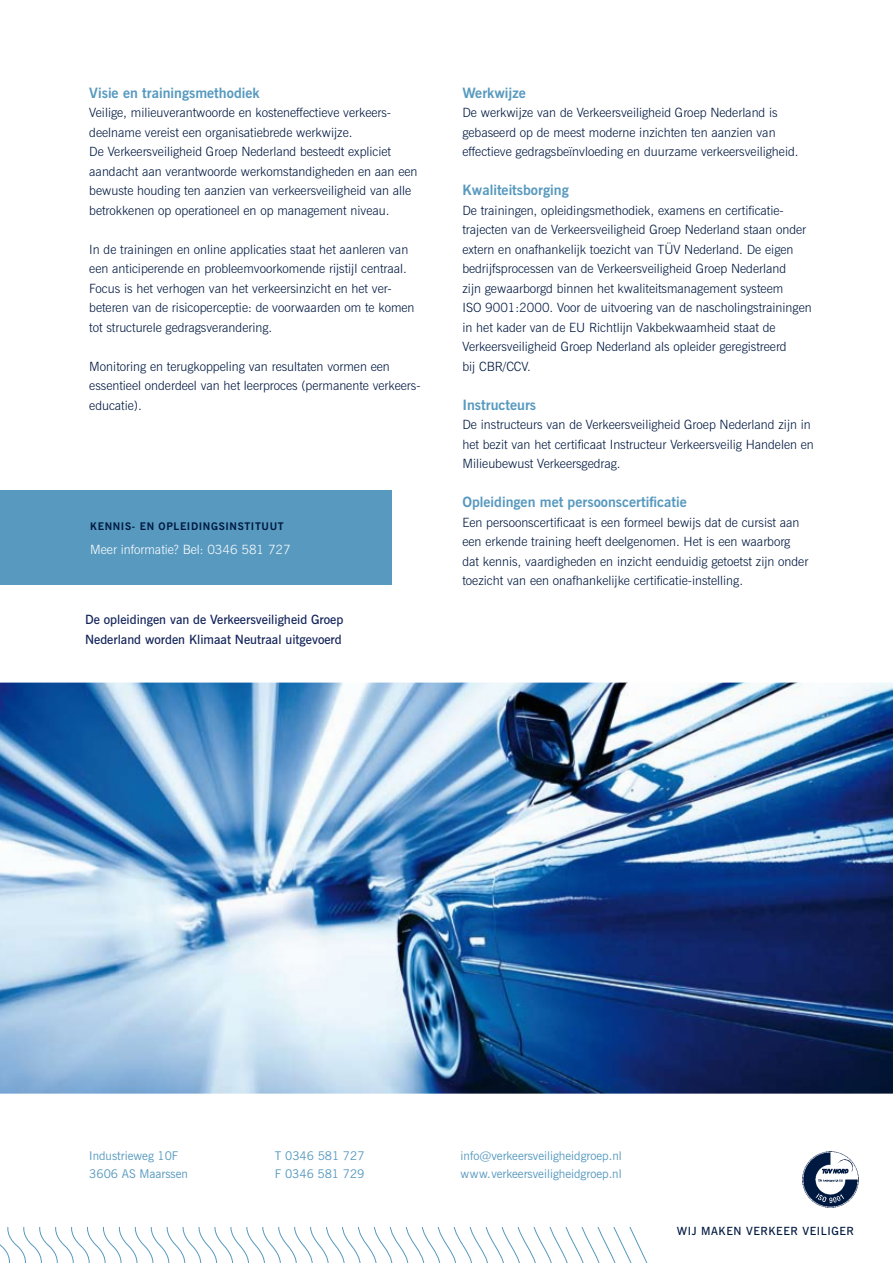
<style>
.page{position:relative;width:893px;height:1263px;background:#fff}
.page>*{position:absolute;margin:0;border:0;box-sizing:border-box;transform-origin:0 0}
.t1{font:700 14.25px "News Gothic BT";color:#5799bf}
.t2{font:300 12.75px/19.5px "News Gothic BT";color:#001941}
.t3{font:600 12.75px/19.5px "News Gothic BT";color:#13235a}
.t4{font:300 12.75px "News Gothic BT";color:#fff}
.t5{font:12px/18px "News Gothic BT";color:#5799bf}
.t6{font:600 11.25px "News Gothic BT";letter-spacing:.05em;color:#001941}
.t7{font:700 10.5px "News Gothic BT";letter-spacing:.06em;color:#001941}
</style>
<div class="page">
<img style="left:0;top:682px;width:893px;height:411px">
<svg style="left:0;top:1227px;width:648px;height:36px"></svg>
<img style="left:802px;top:1151px;width:57px;height:57px">
<div style="left:0;top:491px;width:392px;height:94px;background:#5799bf"></div>
<p class="t1" style="left:89px;top:84px;width:172px">Visie en trainingsmethodiek</p>
<p class="t2" style="left:89px;top:103px;width:330px">Veilige, milieuverantwoorde en kosteneffectieve verkeers&shy;deelname vereist een organisatiebrede werkwijze.<br>De Verkeersveiligheid Groep Nederland besteedt expliciet aandacht aan verantwoorde werkomstandigheden en aan een bewuste houding ten aanzien van verkeersveiligheid van alle betrokkenen op operationeel en op management niveau.</p>
<p class="t2" style="left:89px;top:239px;width:327px">In de trainingen en online applicaties staat het aanleren van een anticiperende en probleemvoorkomende rijstijl centraal.<br>Focus is het verhogen van het verkeersinzicht en het ver&shy;beteren van de risicoperceptie: de voorwaarden om te komen tot structurele gedragsverandering.</p>
<p class="t2" style="left:89px;top:356px;width:332px">Monitoring en terugkoppeling van resultaten vormen een essentieel onderdeel van het leerproces (permanente verkeers&shy;educatie).</p>
<p class="t7" style="left:90px;top:519px;width:192px">kennis- en opleidi ngsi nstituut</p>
<p class="t4" style="left:90px;top:541px;width:202px">Meer informatie? Bel: 0346 581 727</p>
<p class="t3" style="left:85px;top:610px;width:260px">De opleidingen van de Verkeersveiligheid Groep<br>Nederland worden Klimaat Neutraal uitgevoerd</p>
<p class="t1" style="left:462px;top:84px;width:65px">Werkwijze</p>
<p class="t2" style="left:462px;top:103px;width:338px">De werkwijze van de Verkeersveiligheid Groep Nederland is gebaseerd op de meest moderne inzichten ten aanzien van effectieve gedragsbeïnvloeding en duurzame verkeersveiligheid.</p>
<p class="t1" style="left:462px;top:181px;width:108px">Kwaliteitsborging</p>
<p class="t2" style="left:462px;top:200px;width:351px">De trainingen, opleidingsmethodiek, examens en certificatie&shy;trajecten van de Verkeersveiligheid Groep Nederland staan onder extern en onafhankelijk toezicht van TÜV Nederland. De eigen bedrijfsprocessen van de Verkeersveiligheid Groep Nederland<br>zijn gewaarborgd binnen het kwaliteitsmanagement systeem<br>ISO 9001:2000. Voor de uitvoering van de nascholingstrainingen in het kader van de EU Richtlijn Vakbekwaamheid staat de Verkeersveiligheid Groep Nederland als opleider geregistreerd<br>bij CBR/CCV.</p>
<p class="t1" style="left:462px;top:396px;width:75px">Instructeurs</p>
<p class="t2" style="left:462px;top:415px;width:353px">De instructeurs van de Verkeersveiligheid Groep Nederland zijn in het bezit van het certificaat Instructeur Verkeersveilig Handelen en<br>Milieubewust Verkeersgedrag.</p>
<p class="t1" style="left:462px;top:493px;width:226px">Opleidingen met persoonscertificatie</p>
<p class="t2" style="left:462px;top:512px;width:347px">Een persoonscertificaat is een formeel bewijs dat de cursist aan een erkende training heeft deelgenomen. Het is een waarborg dat kennis, vaardigheden en inzicht eenduidig getoetst zijn onder toezicht van een onafhankelijke certificatie-instelling.</p>
<p class="t5" style="left:89px;top:1146px;width:100px">Industrieweg 10F<br>3606 AS Maarssen</p>
<p class="t5" style="left:275px;top:1146px;width:91px">T 0346 581 727<br>F 0346 581 729</p>
<p class="t5" style="left:461px;top:1146px;width:163px">info@verkeersveiligheidgroep.nl www.verkeersveiligheidgroep.nl</p>
<p class="t6" style="left:677px;top:1224px;width:78px">Wij maken ver</p>
<p class="t6" style="left:768px;top:1224px;width:16px">keer</p>
<p class="t6" style="left:802px;top:1224px;width:38px">veiliger</p>
</div>
